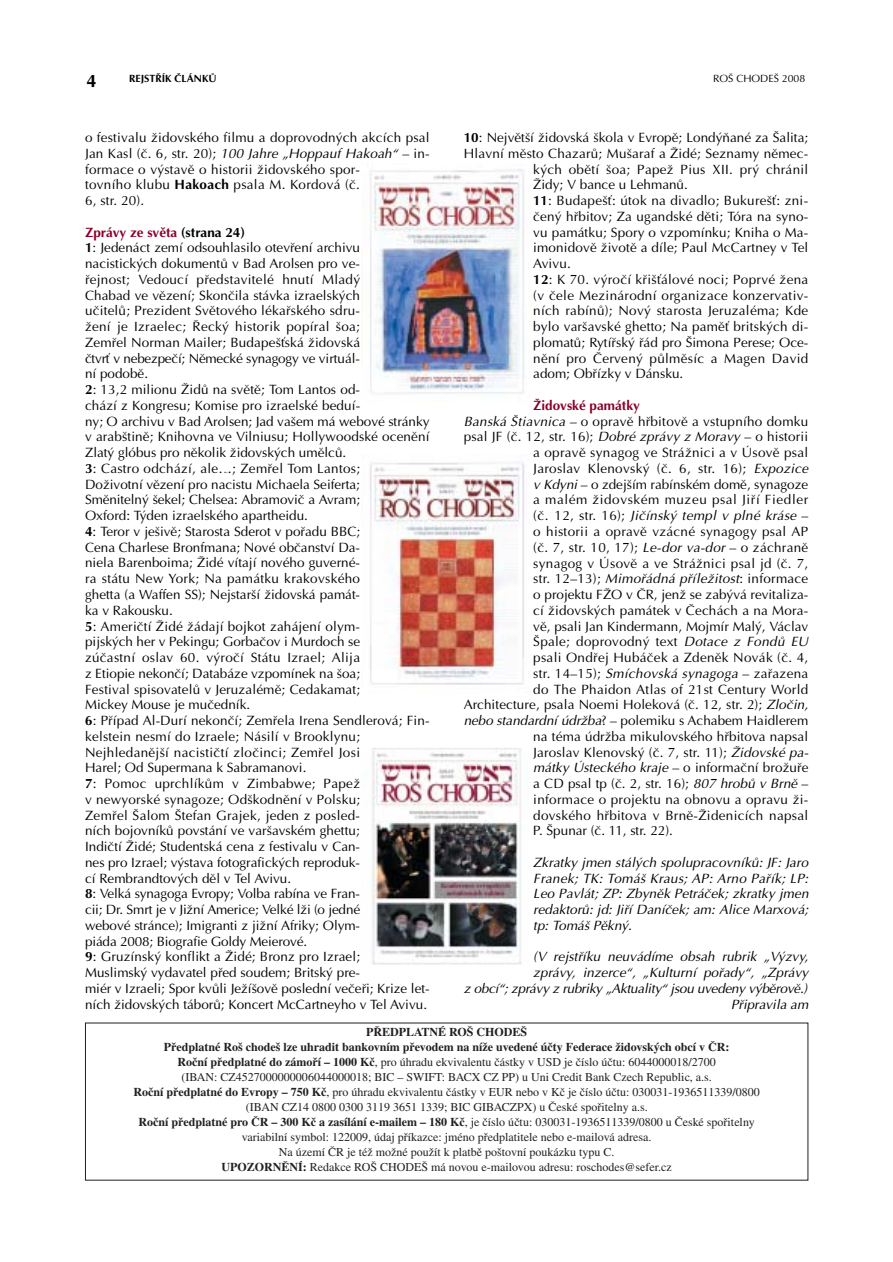
<style>
.page{position:relative;width:893px;height:1262px;background:#fff}
.page>*{position:absolute;margin:0;border:0;box-sizing:border-box;transform-origin:0 0}
.t1{font:700 18px "Optima CE";color:#000}
.t2{font:13.5px/15.8px "Optima CE";letter-spacing:.01em;color:#000}
.t3{font:italic 13.5px/15.8px "Optima CE";letter-spacing:.005em;color:#000;text-align:justify}
.t4{font:13.5px "Optima CE";letter-spacing:.045em;color:#000}
.t5{font:700 13.5px "Optima CE";color:#8a002a}
.t6{font:12px/15px "Times CE";color:#231f1f;text-align:center}
.t7{font:700 10.5px "Optima CE";color:#000}
.t8{font:10.5px "Optima CE";color:#000}
.s1{font-style:italic}
.s2{font-weight:700}
.s3{font-weight:700;color:#8a002a}
.s4{font-style:normal}
</style>
<div class="page">
<img style="left:361px;top:169px;width:163px;height:225px">
<img style="left:371px;top:748px;width:150px;height:217px">
<img style="left:370px;top:462px;width:155px;height:223px">
<h1 class="t1" style="left:87px;top:75px;width:12px">4</h1>
<p class="t7" style="left:129px;top:74px;width:89px">REJST¤ÍK âLÁNKÒ</p>
<p class="t8" style="left:713px;top:74px;width:94px">RO· CHODE· 2008</p>
<p class="t2" style="left:85px;top:132px;width:346px">o festivalu Ïidovského filmu a doprovodn˘ch akcích psal Jan Kasl (ã. 6, str. 20); <span class="s1">100 Jahre „Hoppauf Hakoah“</span> – in&shy;formace o v˘stavû o historii Ïidovského spor-<br>tovního klubu <span class="s2">Hakoach</span> psala M. Kordová (ã.<br>6, str. 20).</p>
<p class="t2" style="left:85px;top:226px;width:346px"><span class="s3">Zprávy ze svûta</span> <span class="s2">(strana 24)<br>1</span>: Jedenáct zemí odsouhlasilo otevfiení archivu nacistick˘ch dokumentÛ v Bad Arolsen pro ve-<br>fiejnost; Vedoucí pfiedstavitelé hnutí Mlad˘<br>Chabad ve vûzení; Skonãila stávka izraelsk˘ch<br>uãitelÛ; Prezident Svûtového lékafiského sdru-<br>Ïení je Izraelec; ¤eck˘ historik popíral ‰oa;<br>Zemfiel Norman Mailer; Budape‰Èská Ïidovská<br>ãtvrÈ v nebezpeãí; Nûmecké synagogy ve virtuál-<br>ní podobû.<br><span class="s2">2</span>: 13,2 milionu ÎidÛ na svûtû; Tom Lantos od-<br>chází z Kongresu; Komise pro izraelské beduí-<br>ny; O archivu v Bad Arolsen; Jad va‰em má webové stránky v arab‰tinû; Knihovna ve Vilniusu; Hollywoodské ocenûní Zlat˘ glóbus pro nûkolik Ïidovsk˘ch umûlcÛ.<br><span class="s2">3</span>: Castro odchází, ale…; Zemfiel Tom Lantos;<br>DoÏivotní vûzení pro nacistu Michaela Seiferta;<br>Smûniteln˘ ‰ekel; Chelsea: Abramoviã a Avram;<br>Oxford: T˘den izraelského apartheidu.<br><span class="s2">4</span>: Teror v je‰ivû; Starosta Sderot v pofiadu BBC;<br>Cena Charlese Bronfmana; Nové obãanství Da-<br>niela Barenboima; Îidé vítají nového guverné-<br>ra státu New York; Na památku krakovského<br>ghetta (a Waffen SS); Nejstar‰í Ïidovská památ-<br>ka v Rakousku.<br><span class="s2">5</span>: Ameriãtí Îidé Ïádají bojkot zahájení olym-<br>pijsk˘ch her v Pekingu; Gorbaãov i Murdoch se<br>zúãastní oslav 60. v˘roãí Státu Izrael; Alija<br>z Etiopie nekonãí; Databáze vzpomínek na ‰oa;<br>Festival spisovatelÛ v Jeruzalémû; Cedakamat;<br>Mickey Mouse je muãedník.<br><span class="s2">6</span>: Pfiípad Al-Durí nekonãí; Zemfiela Irena Sendlerová; Fin&shy;kelstein nesmí do Izraele; Násilí v Brooklynu; Nejhledanûj‰í nacistiãtí zloãinci; Zemfiel Josi<br>Harel; Od Supermana k Sabramanovi.<br><span class="s2">7</span>: Pomoc uprchlíkÛm v Zimbabwe; PapeÏ<br>v newyorské synagoze; Od‰kodnûní v Polsku;<br>Zemfiel ·alom ·tefan Grajek, jeden z posled-<br>ních bojovníkÛ povstání ve var‰avském ghettu;<br>Indiãtí Îidé; Studentská cena z festivalu v Can-<br>nes pro Izrael; v˘stava fotografick˘ch reproduk-<br>cí Rembrandtov˘ch dûl v Tel Avivu.<br><span class="s2">8</span>: Velká synagoga Evropy; Volba rabína ve Fran-<br>cii; Dr. Smrt je v JiÏní Americe; Velké lÏi (o jedné<br>webové stránce); Imigranti z jiÏní Afriky; Olym-<br>piáda 2008; Biografie Goldy Meierové.<br><span class="s2">9</span>: Gruzínsk˘ konflikt a Îidé; Bronz pro Izrael;<br>Muslimsk˘ vydavatel pfied soudem; Britsk˘ pre-<br>miér v Izraeli; Spor kvÛli JeÏí‰ovû poslední veãefii; Krize let&shy;ních Ïidovsk˘ch táborÛ; Koncert McCartneyho v Tel Avivu.</p>
<p class="t2" style="left:463px;top:132px;width:346px"><span class="s2">10</span>: Nejvût‰í Ïidovská ‰kola v Evropû; Lond˘Àané za ·alita;</p>
<p class="t2" style="left:463px;top:147px;width:346px">Hlavní mûsto ChazarÛ; Mu‰araf a Îidé; Seznamy nûmec-</p>
<p class="t2" style="left:533px;top:163px;width:276px">k˘ch obûtí ‰oa; PapeÏ Pius XII. pr˘ chránil</p>
<p class="t2" style="left:533px;top:179px;width:156px">Îidy; V bance u LehmanÛ.</p>
<p class="t2" style="left:533px;top:195px;width:276px"><span class="s2">11</span>: Budape‰È: útok na divadlo; Bukure‰È: zni-</p>
<p class="t2" style="left:533px;top:210px;width:276px">ãen˘ hfibitov; Za ugandské dûti; Tóra na syno-</p>
<p class="t2" style="left:533px;top:226px;width:276px">vu památku; Spory o vzpomínku; Kniha o Ma-</p>
<p class="t2" style="left:533px;top:242px;width:276px">imonidovû Ïivotû a díle; Paul McCartney v Tel</p>
<p class="t2" style="left:533px;top:258px;width:39px">Avivu.</p>
<p class="t2" style="left:533px;top:273px;width:276px"><span class="s2">12</span>: K 70. v˘roãí kfii‰Èálové noci; Poprvé Ïena</p>
<p class="t2" style="left:533px;top:289px;width:276px">(v ãele Mezinárodní organizace konzervativ-</p>
<p class="t2" style="left:533px;top:305px;width:276px">ních rabínÛ); Nov˘ starosta Jeruzaléma; Kde</p>
<p class="t2" style="left:533px;top:321px;width:276px">bylo var‰avské ghetto; Na pamûÈ britsk˘ch di-</p>
<p class="t2" style="left:533px;top:336px;width:276px">plomatÛ; Rytífisk˘ fiád pro ·imona Perese; Oce-</p>
<p class="t2" style="left:533px;top:352px;width:276px">nûní pro âerven˘ pÛlmûsíc a Magen David</p>
<p class="t2" style="left:533px;top:368px;width:152px">adom; Obfiízky v Dánsku.</p>
<p class="t5" style="left:533px;top:400px;width:108px">Îidovské památky</p>
<p class="t2" style="left:463px;top:415px;width:346px"><span class="s1">Banská ·tiavnica –</span> o opravû hfibitovû a vstupního domku</p>
<p class="t2" style="left:463px;top:431px;width:346px">psal JF (ã. 12, str. 16); <span class="s1">Dobré zprávy z Moravy</span> – o historii</p>
<p class="t2" style="left:533px;top:447px;width:276px">a opravû synagog ve StráÏnici a v Úsovû psal</p>
<p class="t2" style="left:533px;top:462px;width:276px">Jaroslav Klenovsk˘ (ã. 6, str. 16); <span class="s1">Expozice</span></p>
<p class="t2" style="left:533px;top:478px;width:276px"><span class="s1">v Kdyni</span> – o zdej‰ím rabínském domû, synagoze</p>
<p class="t4" style="left:533px;top:495px;width:276px">a malém Ïidovském muzeu psal Jifií Fiedler</p>
<p class="t3" style="left:533px;top:510px;width:276px"><span class="s4">(ã. 12, str. 16);</span> Jiãínsk˘ templ v plné kráse <span class="s4">–</span></p>
<p class="t2" style="left:533px;top:525px;width:276px">o historii a opravû vzácné synagogy psal AP</p>
<p class="t2" style="left:533px;top:541px;width:276px">(ã. 7, str. 10, 17); <span class="s1">Le-dor va-dor</span> – o záchranû</p>
<p class="t2" style="left:533px;top:557px;width:276px">synagog v Úsovû a ve StráÏnici psal jd (ã. 7,</p>
<p class="t3" style="left:533px;top:573px;width:276px"><span class="s4">str. 12–13);</span> Mimofiádná pfiíleÏitost<span class="s4">: informace</span></p>
<p class="t2" style="left:533px;top:588px;width:276px">o projektu FÎO v âR, jenÏ se zab˘vá revitaliza-</p>
<p class="t2" style="left:533px;top:604px;width:276px">cí Ïidovsk˘ch památek v âechách a na Mora-</p>
<p class="t2" style="left:533px;top:620px;width:276px">vû, psali Jan Kindermann, Mojmír Mal˘, Václav</p>
<p class="t2" style="left:533px;top:636px;width:276px">·pale; doprovodn˘ text <span class="s1">Dotace z FondÛ EU</span></p>
<p class="t2" style="left:533px;top:651px;width:276px">psali Ondfiej Hubáãek a Zdenûk Novák (ã. 4,</p>
<p class="t2" style="left:533px;top:667px;width:276px">str. 14–15); <span class="s1">Smíchovská synagoga</span> – zafiazena</p>
<p class="t2" style="left:533px;top:683px;width:276px">do The Phaidon Atlas of 21st Century World</p>
<p class="t2" style="left:463px;top:699px;width:346px">Architecture, psala Noemi Holeková (ã. 12, str. 2); <span class="s1">Zloãin,</span></p>
<p class="t2" style="left:463px;top:714px;width:346px"><span class="s1">nebo standardní údrÏba</span>? – polemiku s Achabem Haidlerem</p>
<p class="t2" style="left:533px;top:730px;width:276px">na téma údrÏba mikulovského hfibitova napsal</p>
<p class="t2" style="left:533px;top:746px;width:276px">Jaroslav Klenovsk˘ (ã. 7, str. 11); <span class="s1">Îidovské pa-</span></p>
<p class="t2" style="left:533px;top:762px;width:276px"><span class="s1">mátky Ústeckého kraje</span> – o informaãní broÏufie</p>
<p class="t2" style="left:533px;top:777px;width:276px">a CD psal tp (ã. 2, str. 16); <span class="s1">807 hrobÛ v Brnû</span> –</p>
<p class="t2" style="left:533px;top:793px;width:276px">informace o projektu na obnovu a opravu Ïi-</p>
<p class="t2" style="left:533px;top:809px;width:276px">dovského hfibitova v Brnû-Îidenicích napsal</p>
<p class="t2" style="left:533px;top:825px;width:141px">P. ·punar (ã. 11, str. 22).</p>
<p class="t3" style="left:533px;top:856px;width:277px">Zkratky jmen stál˘ch spolupracovníkÛ: JF: Jaro Franek; TK: Tomá‰ Kraus; AP: Arno Pafiík; LP:<br>Leo Pavlát; ZP: Zbynûk Petráãek; zkratky jmen redaktorÛ: jd: Jifií Daníãek; am: Alice Marxová; tp: Tomá‰ Pûkn˘.</p>
<p class="t3" style="left:463px;top:951px;width:346px;text-align:right">(V rejstfiíku neuvádíme obsah rubrik „V˘zvy,<br>zprávy, inzerce“, „Kulturní pofiady“, „Zprávy<br>z obcí“; zprávy z rubriky „Aktuality“ jsou uvedeny v˘bûrovû.)<br>Pfiipravila am</p>
<p class="t6" style="left:133px;top:1025px;width:628px"><span class="s2">PŘEDPLATNÉ ROŠ CHODEŠ<br>Předplatné Roš chodeš lze uhradit bankovním převodem na níže uvedené účty Federace židovských obcí v ČR:<br>Roční předplatné do zámoří – 1000 Kč</span>, pro úhradu ekvivalentu částky v USD je číslo účtu: 6044000018/2700<br>(IBAN: CZ4527000000006044000018; BIC – SWIFT: BACX CZ PP) u Uni Credit Bank Czech Republic, a.s.<br><span class="s2">Roční předplatné do Evropy – 750 Kč</span>, pro úhradu ekvivalentu částky v EUR nebo v Kč je číslo účtu: 030031-1936511339/0800 (IBAN CZ14 0800 0300 3119 3651 1339; BIC GIBACZPX) u České spořitelny a.s.<br><span class="s2">Roční předplatné pro ČR – 300 Kč a zasílání e-mailem – 180 Kč</span>, je číslo účtu: 030031-1936511339/0800 u České spořitelny variabilní symbol: 122009, údaj příkazce: jméno předplatitele nebo e-mailová adresa.<br>Na území ČR je též možné použít k platbě poštovní poukázku typu C.<br><span class="s2">UPOZORNĚNÍ:</span> Redakce ROŠ CHODEŠ má novou e-mailovou adresu: roschodes@sefer.cz</p>
</div>
